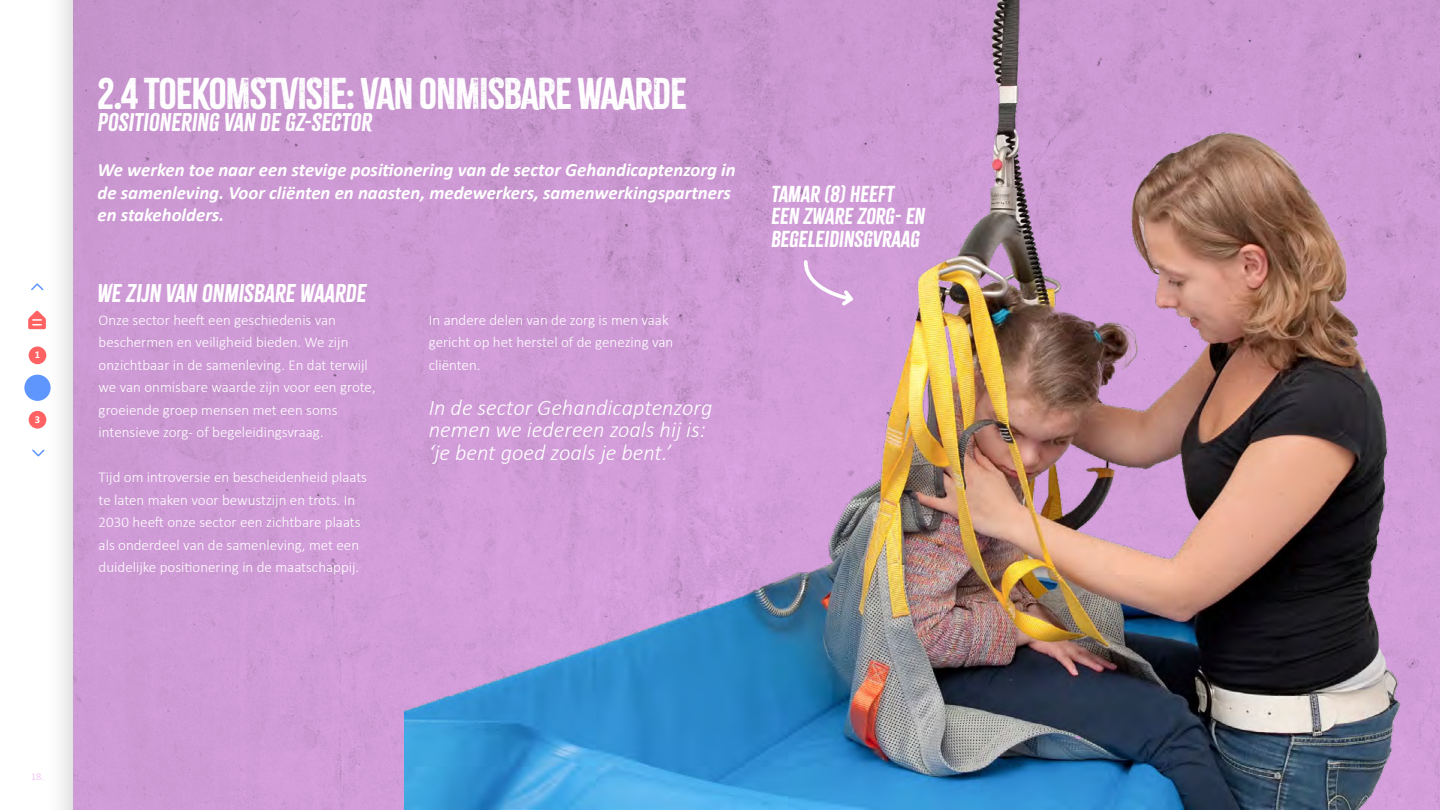
<style>
.page{position:relative;width:1440px;height:810px;background:#fff}
.page>*{position:absolute;margin:0;border:0;box-sizing:border-box;transform-origin:0 0}
.t1{font:39px "Citrus Gothic";letter-spacing:-.03em;color:#fff}
.t2{font:italic 300 22.5px/22.5px "Calibri";color:#fff}
.t3{font:italic 22.5px "Citrus Gothic";color:#fff}
.t4{font:italic 22.5px "Citrus Gothic Rough";color:#fff}
.t5{font:italic 20.25px/22.5px "Citrus Gothic Rough";color:#fff}
.t6{font:italic 700 18.75px/22.5px "Calibri";color:#fff}
.t7{font:300 15px/22.5px "Calibri";color:#fff}
.t8{font:300 10.5px "Calibri";color:#f3b6fb}
.t9{font:700 10.5px "Calibri";color:#fff}
</style>
<div class="page">
<div style="left:44px;top:0;width:1396px;height:810px;background:#000;opacity:.19"></div>
<svg style="left:32px;top:448px;width:14px;height:10px"></svg>
<div style="left:29px;top:347px;width:17px;height:17px;background:#fe6263;border-radius:50%"></div>
<div style="left:29px;top:411px;width:17px;height:18px;background:#fe6263;border-radius:50%"></div>
<svg style="left:31px;top:282px;width:14px;height:10px"></svg>
<svg style="left:28px;top:311px;width:18px;height:18px"></svg>
<div style="left:74px;top:0;width:331px;height:810px;background:#ce9ad5"></div>
<img style="left:405px;top:0;width:1035px;height:810px">
<div style="left:24px;top:375px;width:27px;height:26px;background:#5f96fd;border-radius:50%"></div>
<svg style="left:802px;top:258px;width:54px;height:51px;background:#d5a6db"></svg>
<p class="t9" style="left:35px;top:348px;width:7px">1</p>
<p class="t9" style="left:35px;top:412px;width:7px">3</p>
<h1 class="t1" style="left:98px;top:69px;width:591px">2.4 TOEKOMSTVISIE: VAN ONMISBARE WAARDE</h1>
<h1 class="t3" style="left:98px;top:108px;width:276px">POSITIONERING VAN DE GZ-SECTOR</h1>
<p class="t6" style="left:98px;top:158px;width:640px">We werken toe naar een stevige positionering van de sector Gehandicaptenzorg in de samenleving. Voor cliënten en naasten, medewerkers, samenwerkingspartners en stakeholders.</p>
<h2 class="t4" style="left:97px;top:279px;width:271px">WE ZIJN VAN ONMISBARE WAARDE</h2>
<p class="t7" style="left:99px;top:309px;width:279px">Onze sector heeft een geschiedenis van beschermen en veiligheid bieden. We zijn onzichtbaar in de samenleving. En dat terwijl we van onmisbare waarde zijn voor een grote, groeiende groep mensen met een soms intensieve zorg- of begeleidingsvraag.</p>
<p class="t7" style="left:99px;top:466px;width:270px">Tijd om introversie en bescheidenheid plaats te laten maken voor bewustzijn en trots. In 2030 heeft onze sector een zichtbare plaats als onderdeel van de samenleving, met een duidelijke positionering in de maatschappij.</p>
<p class="t7" style="left:429px;top:309px;width:246px">In andere delen van de zorg is men vaak gericht op het herstel of de genezing van cliënten.</p>
<p class="t2" style="left:429px;top:396px;width:285px">In de sector Gehandicaptenzorg nemen we iedereen zoals hij is: ‘je bent goed zoals je bent.’</p>
<p class="t5" style="left:771px;top:183px;width:156px">TAMAR (8) HEFT<br>EN ZWARE ZORG- EN<br>BEGELEIDINSGVRAAG</p>
<p class="t8" style="left:31px;top:770px;width:15px">18.</p>
</div>
